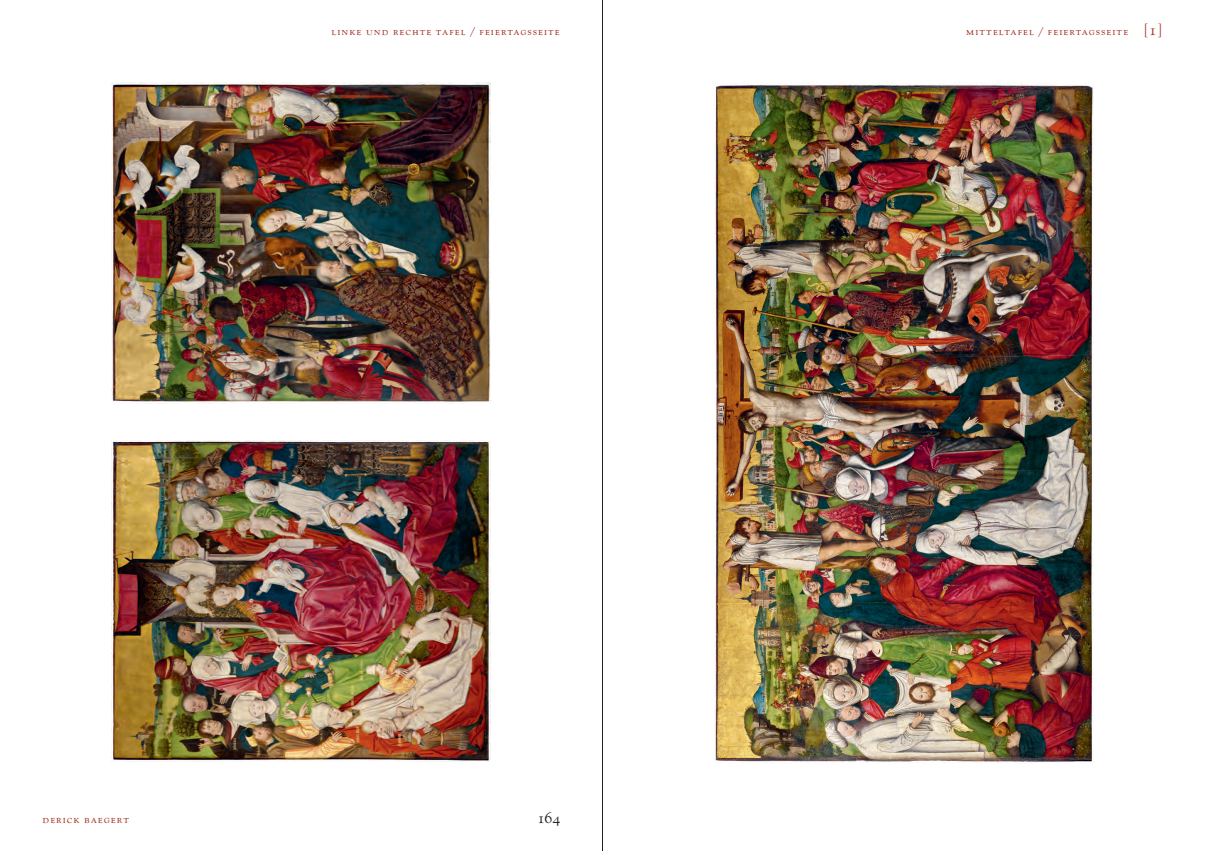
<style>
.page{position:relative;width:1205px;height:851px;background:#fff}
.page>*{position:absolute;margin:0;border:0;box-sizing:border-box;transform-origin:0 0}
.t1{font:15.62px "LTC Goudy Oldstyle Pro";color:#231f20}
.t2{font:11.25px "LTC Goudy Oldstyle Pro";letter-spacing:.08em;color:#a33123}
.t3{font:11.12px "LTC Goudy Oldstyle Pro";letter-spacing:.09em;color:#a33123}
.s1{font-size:15.62px}
</style>
<div class="page">
<hr style="left:602px;top:0;width:1px;height:850px;background:#231f20">
<img style="left:112px;top:440px;width:379px;height:321px">
<img style="left:715px;top:84px;width:378px;height:678px">
<img style="left:112px;top:82px;width:378px;height:321px">
<p class="t3" style="left:331px;top:25px;width:230px">Linke und rechte Tafel / feiertagsseite</p>
<p class="t3" style="left:966px;top:25px;width:197px">mitteltafel / feiertagsseite <span class="s1">[1]</span></p>
<p class="t2" style="left:43px;top:812px;width:88px">derick baegert</p>
<h1 class="t1" style="left:538px;top:808px;width:23px">164</h1>
</div>
